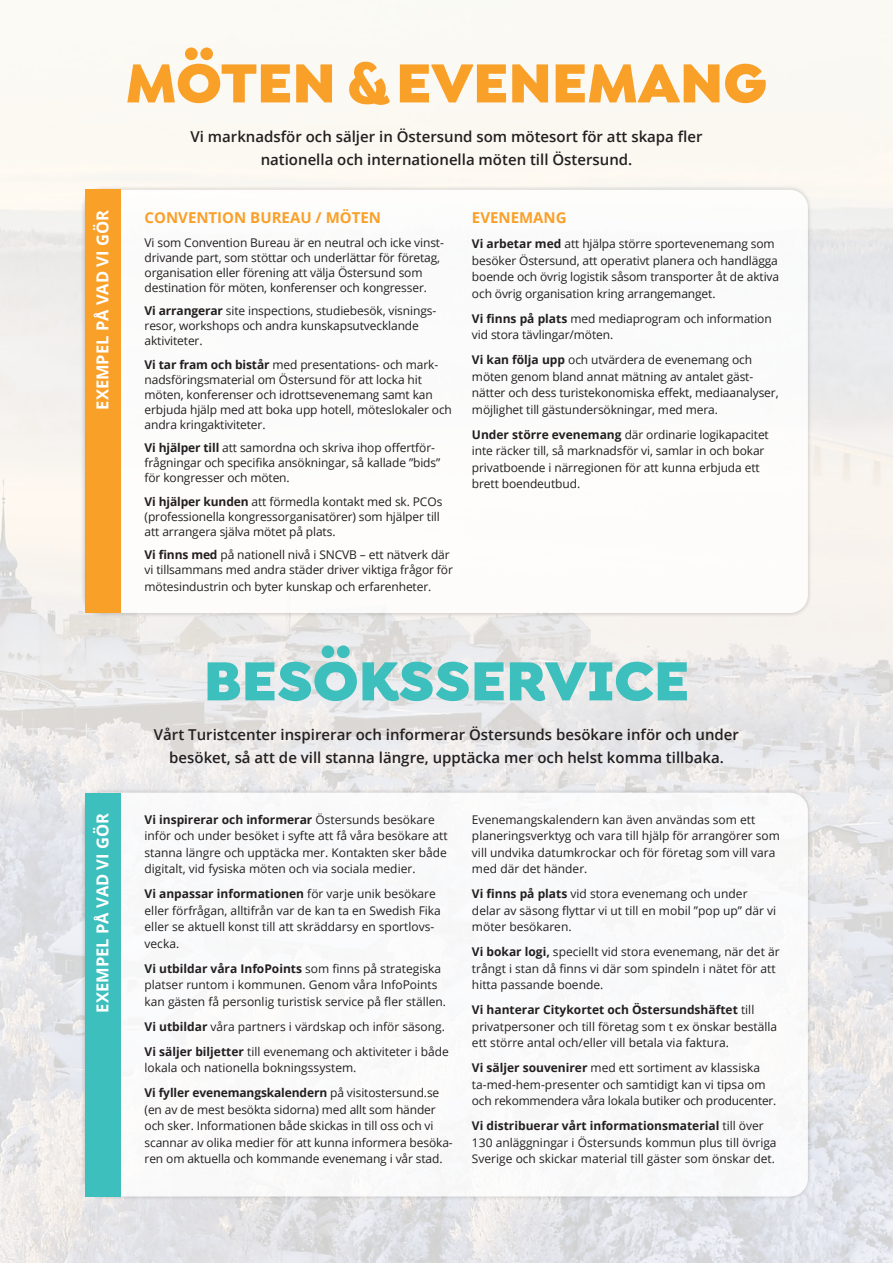
<style>
.page{position:relative;width:893px;height:1263px;background:#fff}
.page>*{position:absolute;margin:0;border:0;box-sizing:border-box;transform-origin:0 0}
.t1{font:900 58.5px "Isidora Sans Alt";color:#f9a029}
.t2{font:900 58.5px "Isidora Sans Alt";color:#3dbfbd}
.t3{font:700 16.5px "Open Sans";color:#fff}
.t4{font:600 15px/22.5px "Open Sans";color:#231f20;text-align:center}
.t5{font:700 15px "Open Sans";color:#f9a029}
.t6{font:12px/16.5px "Open Sans";letter-spacing:-.01em;color:#231f20}
.s1{font-weight:700}
</style>
<div class="page">
<img style="left:0;top:0;width:893px;height:1263px">
<div style="left:80px;top:788px;width:733px;height:413px;background:#231f20;opacity:.3"></div>
<div style="left:85px;top:792px;width:723px;height:404px;background:#fff;border-radius:18px"></div>
<div style="left:85px;top:792px;width:35px;height:404px;background:#3dbfbd"></div>
<div style="left:80px;top:185px;width:733px;height:433px;background:#231f20;opacity:.3"></div>
<div style="left:85px;top:190px;width:723px;height:423px;background:#fff;border-radius:18px"></div>
<div style="left:85px;top:190px;width:35px;height:423px;background:#f9a029"></div>
<h2 class="t3" style="left:91px;top:410px;width:201px;rotate:-90deg">EXEMPEL PÅ VAD VI GÖR</h2>
<h1 class="t1" style="left:126px;top:45px;width:643px">MÖTEN &amp; EVENEMANG</h1>
<p class="t4" style="left:190px;top:125px;width:514px">Vi marknadsför och säljer in Östersund som mötesort för att skapa fler nationella och internationella möten till Östersund.</p>
<p class="t5" style="left:145px;top:207px;width:238px">CONVENTION BUREAU / MÖTEN</p>
<p class="t6" style="left:145px;top:235px;width:301px;line-height:15px">Vi som Convention Bureau är en neutral och icke vinst&shy;drivande part, som stöttar och underlättar för företag, organisation eller förening att välja Östersund som destination för möten, konferenser och kongresser.</p>
<p class="t6" style="left:145px;top:303px;width:293px;line-height:15px"><span class="s1">Vi arrangerar</span> site inspections, studiebesök, visnings&shy;resor, workshops och andra kunskapsutvecklande aktiviteter.</p>
<p class="t6" style="left:145px;top:357px;width:309px;line-height:15px"><span class="s1">Vi tar fram och bistår</span> med presentations- och mark&shy;nadsföringsmaterial om Östersund för att locka hit möten, konferenser och idrottsevenemang samt kan erbjuda hjälp med att boka upp hotell, möteslokaler och andra kringaktiviteter.</p>
<p class="t6" style="left:145px;top:440px;width:297px;line-height:15px"><span class="s1">Vi hjälper till</span> att samordna och skriva ihop offertför&shy;frågningar och specifika ansökningar, så kallade ”bids” för kongresser och möten.</p>
<p class="t6" style="left:145px;top:494px;width:299px;line-height:15px"><span class="s1">Vi hjälper kunden</span> att förmedla kontakt med sk. PCOs (professionella kongressorganisatörer) som hjälper till att arrangera själva mötet på plats.</p>
<p class="t6" style="left:145px;top:547px;width:310px;line-height:15px"><span class="s1">Vi finns med</span> på nationell nivå i SNCVB – ett nätverk där vi tillsammans med andra städer driver viktiga frågor för</p>
<p class="t6" style="left:145px;top:578px;width:288px">mötesindustrin och byter kunskap och erfarenheter.</p>
<p class="t5" style="left:472px;top:207px;width:96px">EVENEMANG</p>
<p class="t6" style="left:472px;top:235px;width:309px"><span class="s1">Vi arbetar med</span> att hjälpa större sportevenemang som besöker Östersund, att operativt planera och handlägga boende och övrig logistik såsom transporter åt de aktiva och övrig organisation kring arrangemanget.</p>
<p class="t6" style="left:472px;top:310px;width:301px"><span class="s1">Vi finns på plats</span> med mediaprogram och information vid stora tävlingar/möten.</p>
<p class="t6" style="left:472px;top:351px;width:308px"><span class="s1">Vi kan följa upp</span> och utvärdera de evenemang och möten genom bland annat mätning av antalet gäst&shy;nätter och dess turistekonomiska effekt, mediaanalyser, möjlighet till gästundersökningar, med mera.</p>
<p class="t6" style="left:472px;top:426px;width:298px"><span class="s1">Under större evenemang</span> där ordinarie logikapacitet inte räcker till, så marknadsför vi, samlar in och bokar privatboende i närregionen för att kunna erbjuda ett brett boendeutbud.</p>
<h2 class="t3" style="left:91px;top:1012px;width:201px;rotate:-90deg">EXEMPEL PÅ VAD VI GÖR</h2>
<h1 class="t2" style="left:204px;top:643px;width:487px">BESÖKSSERVICE</h1>
<p class="t4" style="left:154px;top:723px;width:587px">Vårt Turistcenter inspirerar och informerar Östersunds besökare inför och under besöket, så att de vill stanna längre, upptäcka mer och helst komma tillbaka.</p>
<p class="t6" style="left:145px;top:811px;width:304px"><span class="s1">Vi inspirerar och informerar</span> Östersunds besökare inför och under besöket i syfte att få våra besökare att stanna längre och upptäcka mer. Kontakten sker både digitalt, vid fysiska möten och via sociala medier.</p>
<p class="t6" style="left:145px;top:885px;width:298px"><span class="s1">Vi anpassar informationen</span> för varje unik besökare eller förfrågan, alltifrån var de kan ta en Swedish Fika eller se aktuell konst till att skräddarsy en sportlovs&shy;vecka.</p>
<p class="t6" style="left:145px;top:960px;width:303px"><span class="s1">Vi utbildar våra InfoPoints</span> som finns på strategiska platser runtom i kommunen. Genom våra InfoPoints kan gästen få personlig turistisk service på fler ställen.</p>
<p class="t6" style="left:145px;top:1013px;width:306px;line-height:25px"><span class="s1">Vi utbildar</span> våra partners i värdskap och inför säsong.<br><span class="s1">Vi säljer biljetter</span> till evenemang och aktiviteter i både</p>
<p class="t6" style="left:145px;top:1055px;width:296px;line-height:25px">lokala och nationella bokningssystem.<br><span class="s1">Vi fyller evenemangskalendern</span> på visitostersund.se</p>
<p class="t6" style="left:145px;top:1101px;width:310px">(en av de mest besökta sidorna) med allt som händer och sker. Informationen både skickas in till oss och vi scannar av olika medier för att kunna informera besöka&shy;ren om aktuella och kommande evenemang i vår stad.</p>
<p class="t6" style="left:472px;top:811px;width:309px">Evenemangskalendern kan även användas som ett planeringsverktyg och vara till hjälp för arrangörer som vill undvika datumkrockar och för företag som vill vara med där det händer.</p>
<p class="t6" style="left:472px;top:885px;width:306px"><span class="s1">Vi finns på plats</span> vid stora evenemang och under delar av säsong flyttar vi ut till en mobil ”pop up” där vi möter besökaren.</p>
<p class="t6" style="left:472px;top:943px;width:309px"><span class="s1">Vi bokar logi,</span> speciellt vid stora evenemang, när det är trångt i stan då finns vi där som spindeln i nätet för att hitta passande boende.</p>
<p class="t6" style="left:472px;top:1001px;width:307px"><span class="s1">Vi hanterar Citykortet och Östersundshäftet</span> till privatpersoner och till företag som t ex önskar beställa ett större antal och/eller vill betala via faktura.</p>
<p class="t6" style="left:472px;top:1059px;width:306px"><span class="s1">Vi säljer souvenirer</span> med ett sortiment av klassiska ta-med-hem-presenter och samtidigt kan vi tipsa om och rekommendera våra lokala butiker och producenter.</p>
<p class="t6" style="left:472px;top:1117px;width:306px"><span class="s1">Vi distribuerar vårt informationsmaterial</span> till över<br>130 anläggningar i Östersunds kommun plus till övriga<br>Sverige och skickar material till gäster som önskar det.</p>
</div>
